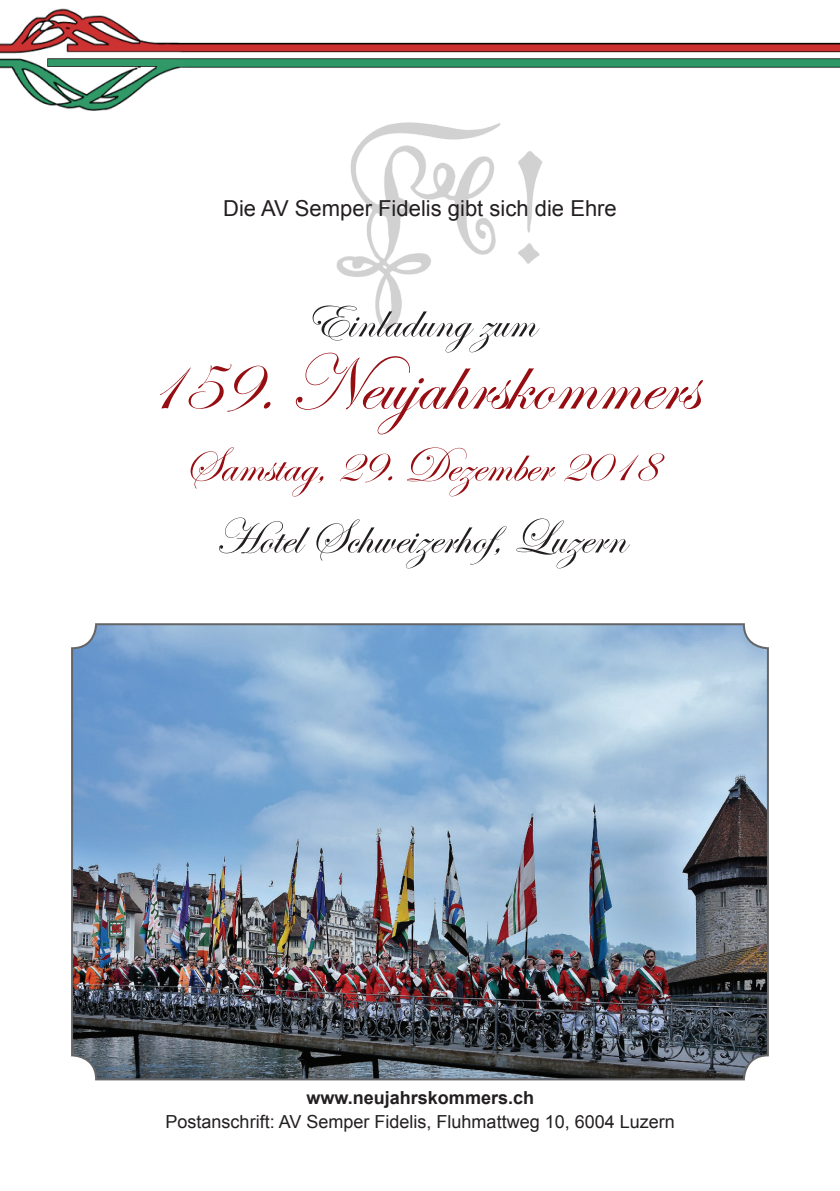
<style>
.page{position:relative;width:840px;height:1191px;background:#fff}
.page>*{position:absolute;margin:0;border:0;box-sizing:border-box;transform-origin:0 0}
.t1{font:80px "Edwardian Script ITC";color:#960d12}
.t2{font:50px "Edwardian Script ITC";color:#231f20}
.t3{font:50px "Edwardian Script ITC";color:#960d12}
.t4{font:22px "Arial";color:#231f20}
.t5{font:18px "Arial";color:#231f20}
.t6{font:700 18px "Arial";color:#231f20}
</style>
<div class="page">
<img style="left:0;top:8px;width:839px;height:103px">
<img style="left:336px;top:122px;width:207px;height:207px">
<img style="left:74px;top:626px;width:691px;height:451px">
<div style="left:71px;top:623px;width:697px;height:457px;border:2px solid #656568;border-radius:24px"></div>
<p class="t4" style="left:223px;top:193px;width:395px">Die AV Semper Fidelis gibt sich die Ehre</p>
<h2 class="t2" style="left:305px;top:293px;width:232px">Einladung zum</h2>
<h1 class="t1" style="left:142px;top:340px;width:557px">159. Neujahrskommers</h1>
<h2 class="t3" style="left:184px;top:437px;width:473px">Samstag, 29. Dezember 2018</h2>
<h2 class="t2" style="left:214px;top:509px;width:412px">Hotel Schweizerhof, Luzern</h2>
<p class="t6" style="left:306px;top:1085px;width:229px">www.neujahrskommers.ch</p>
<p class="t5" style="left:165px;top:1109px;width:510px">Postanschrift: AV Semper Fidelis, Fluhmattweg 10, 6004 Luzern</p>
</div>
